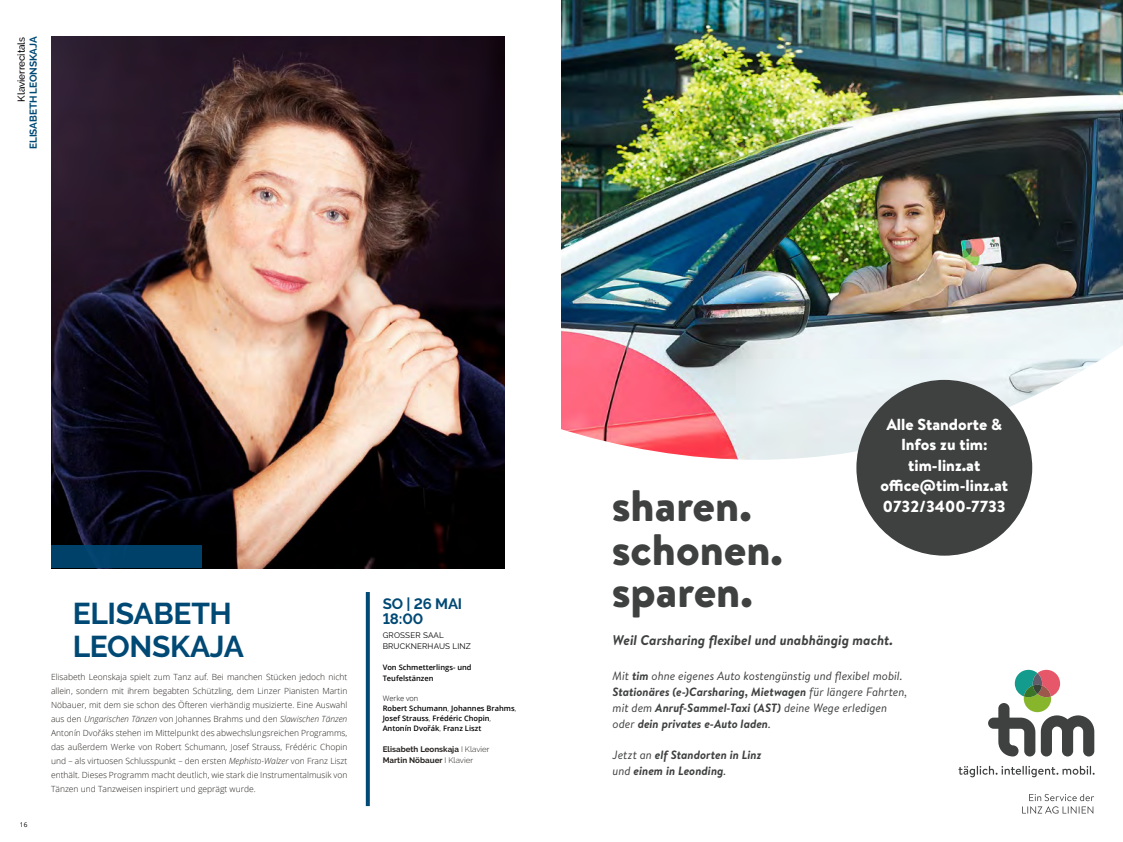
<style>
.page{position:relative;width:1123px;height:842px;background:#fff}
.page>*{position:absolute;margin:0;border:0;box-sizing:border-box;transform-origin:0 0}
.t1{font:900 44px/43px "Brandon Text";color:#3f4040}
.t2{font:700 30px/33px "Raleway";letter-spacing:-.01em;color:#004975}
.t3{font:900 16px/20.5px "Brandon Text";color:#fff;text-align:center}
.t4{font:700 15px/15px "Raleway";letter-spacing:-.01em;color:#004975}
.t5{font:italic 700 14px "Brandon Text";color:#3f4040}
.t6{font:italic 12px/16px "Brandon Text";letter-spacing:-.005em;color:#3f4040}
.t7{font:italic 700 12px/16px "Brandon Text";color:#3f4040}
.t8{font:700 10px "Raleway";letter-spacing:-.01em;color:#004975}
.t9{font:500 10px "Raleway";letter-spacing:-.01em;color:#000}
.t10{font:300 8.5px/14px "Open Sans";color:#26221f;text-align:justify}
.t11{font:700 8px/11px "Raleway";color:#26221f}
.t12{font:8px/11px "Raleway";letter-spacing:.02em;color:#000}
.t13{font:600 7.5px/10px "Open Sans";color:#000}
.t14{font:6.5px "Open Sans";color:#000}
.s1{font-style:italic}
.s2{font-weight:300}
.s3{font-weight:700}
.s4{font-weight:400}
</style>
<div class="page">
<img style="left:51px;top:37px;width:454px;height:531px">
<div style="left:51px;top:546px;width:150px;height:22px;background:#004169"></div>
<svg style="left:366px;top:592px;width:4px;height:214px"></svg>
<svg style="left:988px;top:670px;width:106px;height:86px"></svg>
<svg style="left:958px;top:766px;width:136px;height:11px"></svg>
<svg style="left:1022px;top:794px;width:72px;height:20px"></svg>
<img style="left:561px;top:0;width:562px;height:460px">
<div style="left:856px;top:380px;width:176px;height:176px;background:#3f4040;border-radius:50%"></div>
<p class="t9" style="left:16px;top:102px;width:66px;rotate:-90deg">Klavierrecitals</p>
<p class="t8" style="left:28px;top:149px;width:114px;rotate:-90deg">ELISABETH LEONSKAJA</p>
<p class="t14" style="left:20px;top:820px;width:9px">16</p>
<h2 class="t2" style="left:73px;top:597px;width:173px">ELISABETH<br>LEONSKAJA</h2>
<p class="t10" style="left:51px;top:670px;width:298px">Elisabeth Leonskaja spielt zum Tanz auf. Bei manchen Stücken jedoch nicht allein, sondern mit ihrem begabten Schützling, dem Linzer Pianisten Martin Nöbauer, mit dem sie schon des Öfteren vierhändig musizierte. Eine Auswahl aus den <span class="s1">Ungarischen Tänzen</span> von Johannes Brahms und den <span class="s1">Slawischen Tänzen </span>Antonín Dvořáks stehen im Mittelpunkt des abwechslungsreichen Programms, das außerdem Werke von Robert Schumann, Josef Strauss, Frédéric Chopin und – als virtuosen Schlusspunkt – den ersten <span class="s1">Mephisto-Walzer</span> von Franz Liszt enthält. Dieses Programm macht deutlich, wie stark die Instrumentalmusik von Tänzen und Tanzweisen inspiriert und geprägt wurde.</p>
<h3 class="t4" style="left:383px;top:596px;width:81px">SO | 26 MAI<br>18:00</h3>
<p class="t12" style="left:383px;top:629px;width:90px">GROSSER SAAL<br>BRUCKNERHAUS LINZ</p>
<p class="t13" style="left:383px;top:661px;width:90px;line-height:11px">Von Schmetterlings- und<br>Teufelstänzen</p>
<p class="t13" style="left:383px;top:693px;width:135px"><span class="s2">Werke von<br></span>Robert Schumann<span class="s2">,</span> Johannes Brahms<span class="s2">,<br></span>Josef Strauss<span class="s2">,</span> Frédéric Chopin<span class="s2">,<br></span>Antonín Dvořák<span class="s2">,</span> Franz Liszt</p>
<p class="t11" style="left:383px;top:743px;width:108px">Elisabeth Leonskaja <span class="s2">I Klavier<br></span>Martin Nöbauer <span class="s2">I Klavier</span></p>
<h3 class="t3" style="left:880px;top:413px;width:129px">Alle Standorte &amp;<br>Infos zu tim: tim-linz.at office@tim-linz.at<br>0732/3400-7733</h3>
<h1 class="t1" style="left:611px;top:484px;width:173px">sharen. schonen. sparen.</h1>
<h3 class="t5" style="left:612px;top:630px;width:282px">Weil Carsharing flexibel und unabhängig macht.</h3>
<h3 class="t6" style="left:612px;top:668px;width:296px">Mit <span class="s3">tim</span> ohne eigenes Auto kostengünstig und flexibel mobil.<br><span class="s3">Stationäres (e-)Carsharing, Mietwagen</span> für längere Fahrten, mit dem <span class="s3">Anruf-Sammel-Taxi (AST)</span> deine Wege erledigen oder <span class="s3">dein privates e-Auto laden</span>.</h3>
<h3 class="t7" style="left:612px;top:746px;width:150px"><span class="s4">Jetzt an</span> elf Standorten in Linz <span class="s4">und</span> einem in Leonding<span class="s4">.</span></h3>
</div>
